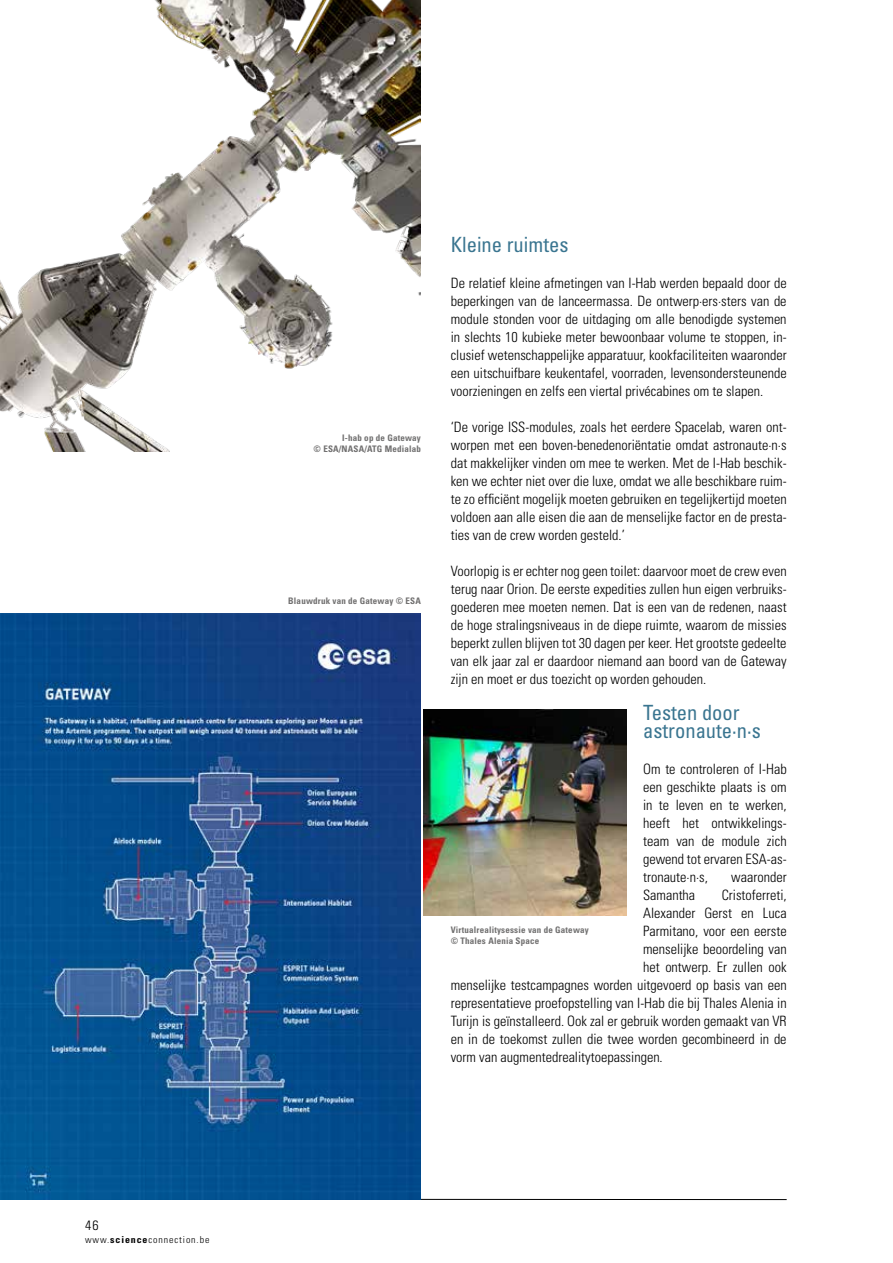
<style>
.page{position:relative;width:893px;height:1263px;background:#fff}
.page>*{position:absolute;margin:0;border:0;box-sizing:border-box;transform-origin:0 0}
.t1{font:condensed 21px/18px "Univers LT Std";color:#3a7590}
.t2{font:300 condensed 14.25px/18px "Univers LT Std";color:#000;text-align:justify}
.t3{font:300 condensed 13.5px "Univers LT Std";color:#000;scale:1.04 1}
.t4{font:300 condensed 9.6px "Univers LT Std";letter-spacing:.09em;color:#000;scale:1.04 1}
.t5{font:700 condensed 9px/10.8px "Univers LT Std";letter-spacing:.02em;color:#706f6f;text-align:right}
.s1{font-weight:700}
</style>
<div class="page">
<hr style="left:85px;top:1199px;width:702px;height:1px;background:#000">
<img style="left:0;top:0;width:421px;height:452px">
<img style="left:0;top:614px;width:421px;height:586px">
<img style="left:423px;top:710px;width:203px;height:205px">
<p class="t3" style="left:85px;top:1217px;width:15px">46</p>
<p class="t4" style="left:85px;top:1233px;width:121px">www.<span class="s1">science</span>connection.be</p>
<p class="t5" style="left:314px;top:432px;width:109px">I-hab op de Gateway<br>© ESA/NASA/ATG Medialab</p>
<p class="t5" style="left:288px;top:595px;width:134px">Blauwdruk van de Gateway © ESA</p>
<h1 class="t1" style="left:451px;top:235px;width:119px">Kleine ruimtes</h1>
<p class="t2" style="left:451px;top:274px;width:337px">De relatief kleine afmetingen van I-Hab werden bepaald door de beperkingen van de lanceermassa. De ontwerp∙ers∙sters van de module stonden voor de uitdaging om alle benodigde systemen in slechts 10 kubieke meter bewoonbaar volume te stoppen, in&shy;clusief wetenschappelijke apparatuur, kookfaciliteiten waaronder een uitschuifbare keukentafel, voorraden, levensondersteunende voorzieningen en zelfs een viertal privécabines om te slapen.</p>
<p class="t2" style="left:451px;top:418px;width:337px">‘De vorige ISS-modules, zoals het eerdere Spacelab, waren ont&shy;worpen met een boven-benedenoriëntatie omdat astronaute∙n∙s dat makkelijker vinden om mee te werken. Met de I-Hab beschik&shy;ken we echter niet over die luxe, omdat we alle beschikbare ruim&shy;te zo efficiënt mogelijk moeten gebruiken en tegelijkertijd moeten voldoen aan alle eisen die aan de menselijke factor en de presta&shy;ties van de crew worden gesteld.’</p>
<p class="t2" style="left:451px;top:562px;width:337px">Voorlopig is er echter nog geen toilet: daarvoor moet de crew even terug naar Orion. De eerste expedities zullen hun eigen verbruiks&shy;goederen mee moeten nemen. Dat is een van de redenen, naast de hoge stralingsniveaus in de diepe ruimte, waarom de missies beperkt zullen blijven tot 30 dagen per keer. Het grootste gedeelte van elk jaar zal er daardoor niemand aan boord van de Gateway zijn en moet er dus toezicht op worden gehouden.</p>
<h1 class="t1" style="left:643px;top:703px;width:119px">Testen door astronaute∙n∙s</h1>
<p class="t2" style="left:643px;top:760px;width:145px">Om te controleren of I-Hab een geschikte plaats is om in te leven en te werken, heeft het ontwikkelings&shy;team van de module zich gewend tot ervaren ESA-as&shy;tronaute∙n∙s,</p>
<p class="t2" style="left:731px;top:868px;width:57px">waaronder</p>
<p class="t2" style="left:643px;top:886px;width:54px">Samantha</p>
<p class="t2" style="left:722px;top:886px;width:66px">Cristoferreti,</p>
<p class="t2" style="left:643px;top:904px;width:145px">Alexander Gerst en Luca</p>
<p class="t2" style="left:643px;top:922px;width:145px">Parmitano, voor een eerste</p>
<p class="t2" style="left:643px;top:940px;width:145px">menselijke beoordeling van</p>
<p class="t2" style="left:643px;top:958px;width:145px">het ontwerp. Er zullen ook</p>
<p class="t2" style="left:451px;top:976px;width:337px">menselijke testcampagnes worden uitgevoerd op basis van een</p>
<p class="t2" style="left:451px;top:994px;width:337px">representatieve proefopstelling van I-Hab die bij Thales Alenia in</p>
<p class="t2" style="left:451px;top:1012px;width:337px">Turijn is geïnstalleerd. Ook zal er gebruik worden gemaakt van VR</p>
<p class="t2" style="left:451px;top:1030px;width:337px">en in de toekomst zullen die twee worden gecombineerd in de</p>
<p class="t2" style="left:451px;top:1048px;width:214px">vorm van augmentedrealitytoepassingen.</p>
<p class="t5" style="left:451px;top:925px;width:140px;text-align:left">Virtualrealitysessie van de Gateway © Thales Alenia Space</p>
</div>
